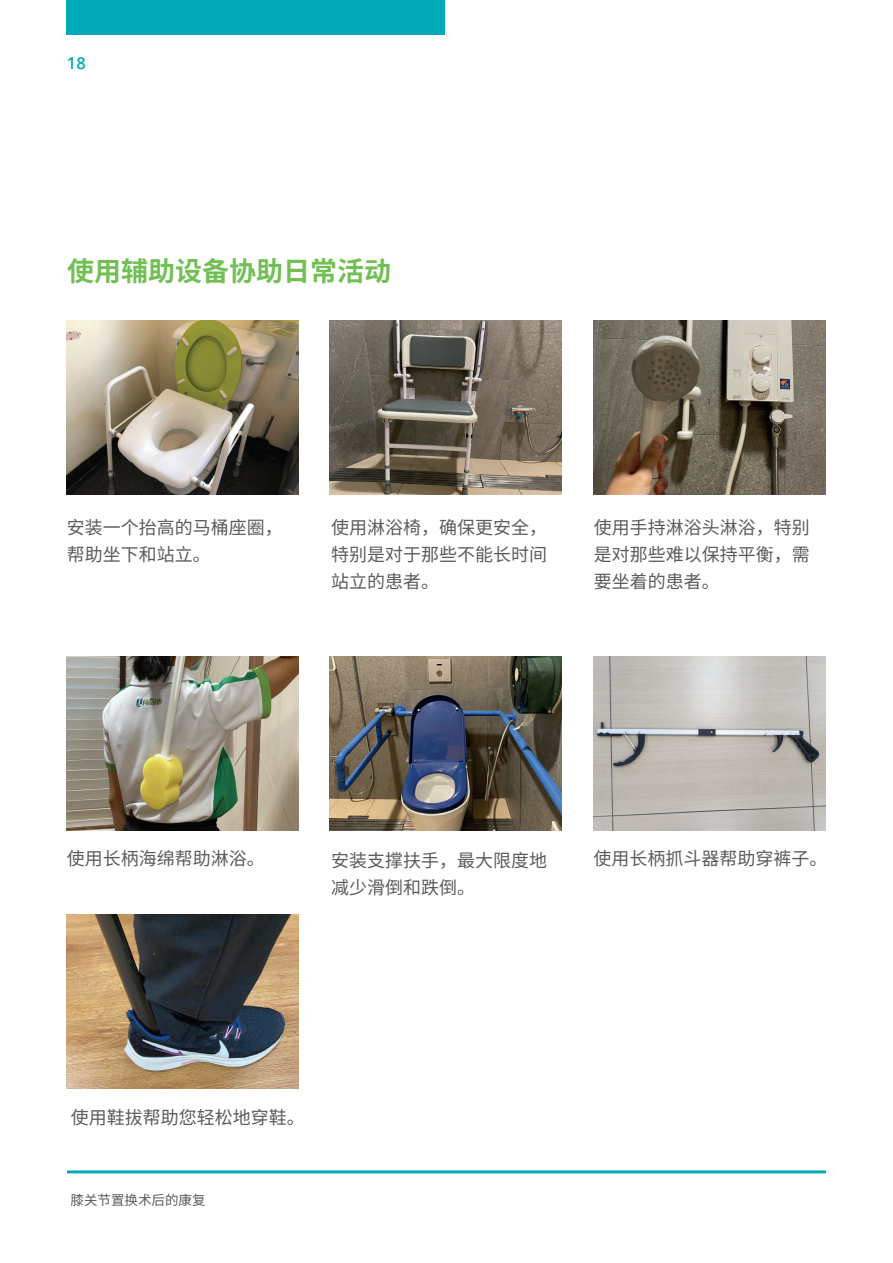
<style>
.page{position:relative;width:893px;height:1263px;background:#fff}
.page>*{position:absolute;margin:0;border:0;box-sizing:border-box;transform-origin:0 0}
.t1{font:700 27px "Noto Sans CJ Ksc";color:#72c054}
.t2{font:18px/27px "Noto Sans CJ Ksc";color:#5c5c5f}
.t3{font:600 16.5px "Open Sans";color:#00aab8}
.t4{font:13.5px "Noto Sans CJ Ksc";color:#5c5c5f}
</style>
<div class="page">
<img style="left:593px;top:321px;width:232px;height:174px">
<div style="left:67px;top:0;width:378px;height:34px;background:#00aab8"></div>
<hr style="left:67px;top:1170px;width:759px;height:3px;background:#00aab8">
<img style="left:67px;top:321px;width:232px;height:174px">
<img style="left:67px;top:656px;width:232px;height:174px">
<img style="left:67px;top:915px;width:231px;height:174px">
<img style="left:593px;top:656px;width:232px;height:174px">
<img style="left:330px;top:321px;width:231px;height:174px">
<img style="left:330px;top:656px;width:232px;height:174px">
<p class="t3" style="left:67px;top:52px;width:20px">18</p>
<h1 class="t1" style="left:67px;top:256px;width:325px">使用辅助设备协助日常活动</h1>
<p class="t2" style="left:67px;top:514px;width:217px">安装一个抬高的马桶座圈，帮助坐下和站立。</p>
<p class="t2" style="left:331px;top:514px;width:217px;text-align:justify">使用淋浴椅，确保更安全，特别是对于那些不能长时间站立的患者。</p>
<p class="t2" style="left:594px;top:514px;width:217px;text-align:justify">使用手持淋浴头淋浴，特别是对那些难以保持平衡，需要坐着的患者。</p>
<p class="t2" style="left:67px;top:846px;width:199px">使用长柄海绵帮助淋浴。</p>
<p class="t2" style="left:331px;top:847px;width:217px">安装支撑扶手，最大限度地减少滑倒和跌倒。</p>
<p class="t2" style="left:593px;top:846px;width:235px">使用长柄抓斗器帮助穿裤子。</p>
<p class="t2" style="left:71px;top:1104px;width:235px">使用鞋拔帮助您轻松地穿鞋。</p>
<p class="t4" style="left:71px;top:1192px;width:136px">膝关节置换术后的康复</p>
</div>
